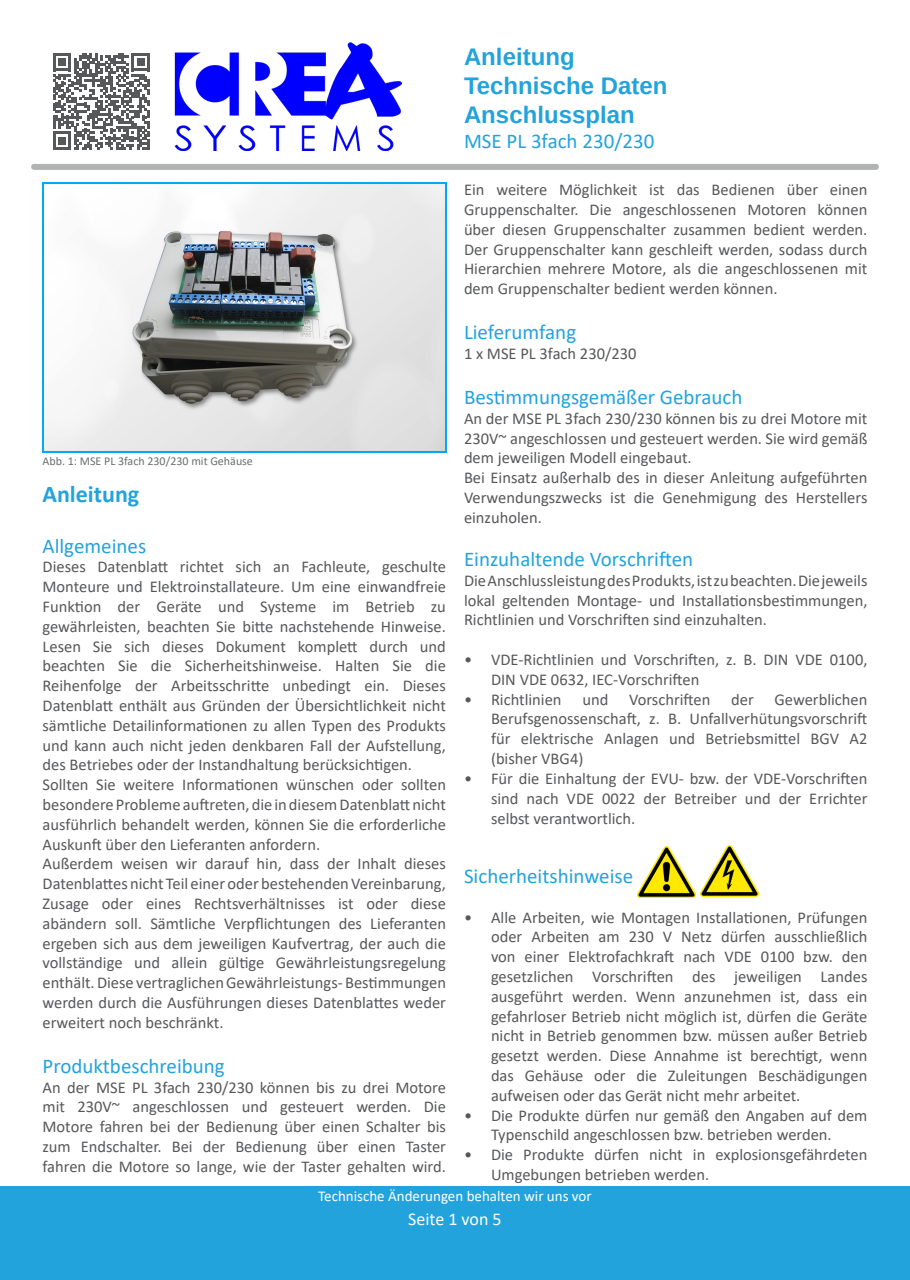
<style>
.page{position:relative;width:910px;height:1280px;background:#fff}
.page>*{position:absolute;margin:0;border:0;box-sizing:border-box;transform-origin:0 0}
.t1{font:700 24px/28.8px "Arimo";color:#23a3dc}
.Absatzformat_2{font:700 24px "Calibri";color:#23a3dc}
.Absatzformat_2-2{font:21px "Calibri";color:#23a3dc}
.t2{font:18px "Calibri";color:#fff}
.t3{font:16.5px/19.8px "Calibri";color:#57585a;text-align:justify}
.t4{font:15px "Calibri";color:#fff}
.t5{font:12px "Calibri";color:#6b6f70}
</style>
<div class="page">
<img style="left:174px;top:43px;width:228px;height:108px">
<div style="left:34px;top:164px;width:842px;height:6px;background:#b1b3b3"></div>
<div style="left:0;top:1186px;width:910px;height:94px;background:#23a3dc"></div>
<svg style="left:53px;top:53px;width:97px;height:97px"></svg>
<img style="left:43px;top:183px;width:403px;height:269px">
<img style="left:638px;top:846px;width:58px;height:51px">
<img style="left:701px;top:846px;width:58px;height:51px">
<p class="t5" style="left:43px;top:453px;width:212px">Abb. 1: MSE PL 3fach 230/230 mit Gehäuse</p>
<p class="Absatzformat_2" style="left:43px;top:477px;width:98px">Anleitung</p>
<p class="Absatzformat_2-2" style="left:43px;top:531px;width:105px">Allgemeines</p>
<p class="t3" style="left:43px;top:557px;width:405px">Dieses Datenblatt richtet sich an Fachleute, geschulte Monteure und Elektroinstallateure. Um eine einwandfreie Funktion der Geräte und Systeme im Betrieb zu gewährleisten, beachten Sie bitte nachstehende Hinweise.<br>Lesen Sie sich dieses Dokument komplett durch und beachten Sie die Sicherheitshinweise. Halten Sie die Reihenfolge der Arbeitsschritte unbedingt ein. Dieses Datenblatt enthält aus Gründen der Übersichtlichkeit nicht sämtliche Detailinformationen zu allen Typen des Produkts und kann auch nicht jeden denkbaren Fall der Aufstellung, des Betriebes oder der Instandhaltung berücksichtigen.</p>
<p class="t3" style="left:43px;top:774px;width:405px">Sollten Sie weitere Informationen wünschen oder sollten besondere Probleme auftreten, die in diesem Datenblatt nicht ausführlich behandelt werden, können Sie die erforderliche Auskunft über den Lieferanten anfordern.</p>
<p class="t3" style="left:43px;top:854px;width:405px">Außerdem weisen wir darauf hin, dass der Inhalt dieses Datenblattes nicht Teil einer oder bestehenden Vereinbarung, Zusage oder eines Rechtsverhältnisses ist oder diese abändern soll. Sämtliche Verpflichtungen des Lieferanten ergeben sich aus dem jeweiligen Kaufvertrag, der auch die vollständige und allein gültige Gewährleistungsregelung enthält. Diese vertraglichen Gewährleistungs- Bestimmungen werden durch die Ausführungen dieses Datenblattes weder erweitert noch beschränkt.</p>
<p class="Absatzformat_2-2" style="left:43px;top:1051px;width:184px">Produktbeschreibung</p>
<p class="t3" style="left:43px;top:1077px;width:405px">An der MSE PL 3fach 230/230 können bis zu drei Motore mit 230V~ angeschlossen und gesteuert werden. Die Motore fahren bei der Bedienung über einen Schalter bis zum Endschalter. Bei der Bedienung über einen Taster fahren die Motore so lange, wie der Taster gehalten wird.</p>
<h1 class="t1" style="left:464px;top:43px;width:205px">Anleitung<br>Technische Daten<br>Anschlussplan</h1>
<p class="Absatzformat_2-2" style="left:464px;top:127px;width:192px">MSE PL 3fach 230/230</p>
<p class="t3" style="left:464px;top:179px;width:405px">Ein weitere Möglichkeit ist das Bedienen über einen Gruppenschalter. Die angeschlossenen Motoren können über diesen Gruppenschalter zusammen bedient werden.<br>Der Gruppenschalter kann geschleift werden, sodass durch Hierarchien mehrere Motore, als die angeschlossenen mit dem Gruppenschalter bedient werden können.</p>
<p class="Absatzformat_2-2" style="left:464px;top:318px;width:114px">Lieferumfang</p>
<p class="t3" style="left:464px;top:343px;width:174px">1 x MSE PL 3fach 230/230</p>
<p class="Absatzformat_2-2" style="left:464px;top:382px;width:280px">Bestimmungsgemäßer Gebrauch</p>
<p class="t3" style="left:464px;top:408px;width:405px">An der MSE PL 3fach 230/230 können bis zu drei Motore mit 230V~ angeschlossen und gesteuert werden. Sie wird gemäß dem jeweiligen Modell eingebaut.</p>
<p class="t3" style="left:464px;top:467px;width:405px">Bei Einsatz außerhalb des in dieser Anleitung aufgeführten Verwendungszwecks ist die Genehmigung des Herstellers einzuholen.</p>
<p class="Absatzformat_2-2" style="left:464px;top:544px;width:231px">Einzuhaltende Vorschriften</p>
<p class="t3" style="left:464px;top:570px;width:405px">Die Anschlussleistung des Produkts, ist zu beachten. Die jeweils lokal geltenden Montage- und Installationsbestimmungen, Richtlinien und Vorschriften sind einzuhalten.</p>
<p class="t3" style="left:491px;top:649px;width:378px;text-indent:-27px">• VDE-Richtlinien und Vorschriften, z. B. DIN VDE 0100,<br>DIN VDE 0632, IEC-Vorschriften</p>
<p class="t3" style="left:464px;top:689px;width:99px">• Richtlinien</p>
<p class="t3" style="left:582px;top:689px;width:27px">und</p>
<p class="t3" style="left:629px;top:689px;width:83px">Vorschriften</p>
<p class="t3" style="left:731px;top:689px;width:24px">der</p>
<p class="t3" style="left:491px;top:689px;width:378px;text-indent:284px">Gewerblichen Berufsgenossenschaft, z. B. Unfallverhütungsvorschrift für elektrische Anlagen und Betriebsmittel BGV A2 (bisher VBG4)</p>
<p class="t3" style="left:491px;top:768px;width:378px;text-indent:-27px">• Für die Einhaltung der EVU- bzw. der VDE-Vorschriften sind nach VDE 0022 der Betreiber und der Errichter selbst verantwortlich.</p>
<p class="Absatzformat_2-2" style="left:464px;top:861px;width:171px">Sicherheitshinweise</p>
<p class="t3" style="left:491px;top:907px;width:378px;text-indent:-27px">• Alle Arbeiten, wie Montagen Installationen, Prüfungen oder Arbeiten am 230 V Netz dürfen ausschließlich von einer Elektrofachkraft nach VDE 0100 bzw. den gesetzlichen Vorschriften des jeweiligen Landes ausgeführt werden. Wenn anzunehmen ist, dass ein gefahrloser Betrieb nicht möglich ist, dürfen die Geräte nicht in Betrieb genommen bzw. müssen außer Betrieb gesetzt werden. Diese Annahme ist berechtigt, wenn das Gehäuse oder die Zuleitungen Beschädigungen aufweisen oder das Gerät nicht mehr arbeitet.</p>
<p class="t3" style="left:464px;top:1105px;width:405px;text-align:center">• Die Produkte dürfen nur gemäß den Angaben auf dem<br>Typenschild angeschlossen bzw. betrieben werden.</p>
<p class="t3" style="left:491px;top:1144px;width:378px;text-indent:-27px">• Die Produkte dürfen nicht in explosionsgefährdeten<br>Umgebungen betrieben werden.</p>
<p class="t4" style="left:318px;top:1185px;width:275px">Technische Änderungen behalten wir uns vor</p>
<p class="t2" style="left:408px;top:1207px;width:95px">Seite 1 von 5</p>
</div>
